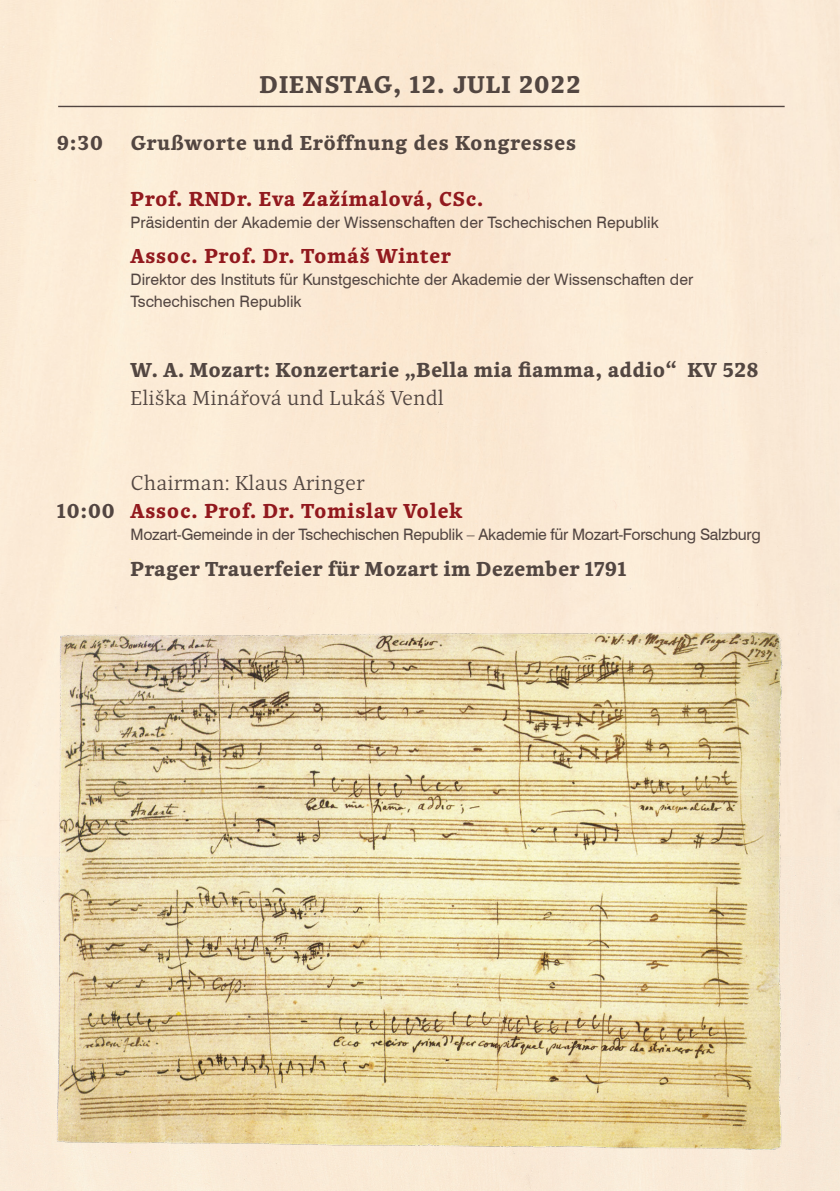
<style>
.page{position:relative;width:840px;height:1191px;background:#fff}
.page>*{position:absolute;margin:0;border:0;box-sizing:border-box;transform-origin:0 0}
.den{font:700 24px "Quercus 10";letter-spacing:.04em;color:#524641}
.Body_Text{font:700 20px "Quercus 10";letter-spacing:.03em;color:#92191e}
.náze_programu{font:700 20px "Quercus 10";letter-spacing:.01em;color:#524641}
.náze_programu-2{font:20px "Quercus 10";letter-spacing:.01em;color:#524641}
.Instituce{font:700 20px "Quercus 10";letter-spacing:.01em;color:#524641}
.Body_Text-2{font:700 20px "Quercus 10";letter-spacing:.03em;color:#524641}
.casy{font:700 20px "Quercus 10";color:#524541}
.Instituce-2{font:15.8px/22px "Swiss 721 BT";color:#524541}
.Instituce-3{font:15.8px "Swiss 721 BT";letter-spacing:-.02em;color:#524541}
</style>
<div class="page">
<hr style="left:58px;top:106px;width:726px;height:1px;background:#524541">
<img style="left:57px;top:632px;width:725px;height:517px">
<p class="casy" style="left:57px;top:129px;width:48px">9:30</p>
<p class="den" style="left:259px;top:68px;width:322px">DIENSTAG, 12. JULI 2022</p>
<p class="Body_Text-2" style="left:130px;top:129px;width:447px">Grußworte und Eröffnung des Kongresses</p>
<p class="Body_Text" style="left:130px;top:186px;width:354px">Prof. RNDr. Eva Zažímalová, CSc.</p>
<p class="Instituce-2" style="left:130px;top:211px;width:529px">Präsidentin der Akademie der Wissenschaften der Tschechischen Republik</p>
<p class="Body_Text" style="left:130px;top:242px;width:322px">Assoc. Prof. Dr. Tomáš Winter</p>
<p class="Instituce-2" style="left:130px;top:268px;width:564px">Direktor des Instituts für Kunstgeschichte der Akademie der Wissenschaften der<br>Tschechischen Republik</p>
<p class="náze_programu" style="left:130px;top:356px;width:629px">W. A. Mozart: Konzertarie „Bella mia fiamma, addio“ KV 528</p>
<p class="náze_programu-2" style="left:130px;top:384px;width:314px">Eliška Minářová und Lukáš Vendl</p>
<p class="casy" style="left:57px;top:497px;width:59px">10:00</p>
<p class="náze_programu-2" style="left:130px;top:470px;width:235px">Chairman: Klaus Aringer</p>
<p class="Body_Text" style="left:130px;top:497px;width:333px">Assoc. Prof. Dr. Tomislav Volek</p>
<p class="Instituce-3" style="left:130px;top:524px;width:631px">Mozart-Gemeinde in der Tschechischen Republik – Akademie für Mozart-Forschung Salzburg</p>
<p class="Instituce" style="left:130px;top:555px;width:497px">Prager Trauerfeier für Mozart im Dezember 1791</p>
</div>
